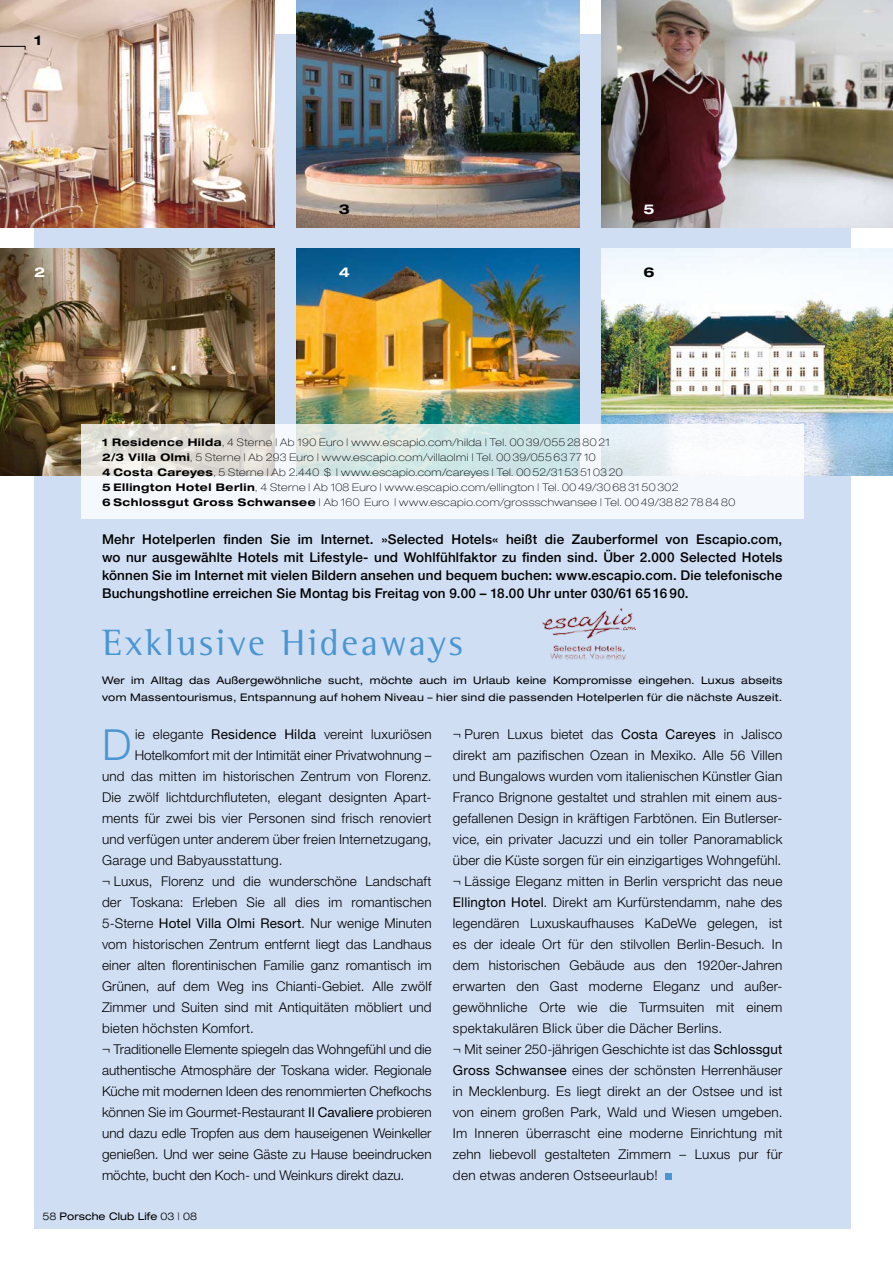
<style>
.page{position:relative;width:893px;height:1263px;background:#fff}
.page>*{position:absolute;margin:0;border:0;box-sizing:border-box;transform-origin:0 0}
.t1{font:300 42.9px "Helvetica Neue";color:#4a96d1}
.t2{font:37.5px "Rotis Semi Serif";letter-spacing:.07em;color:#4a96d1}
.t3{font:300 13.5px/21px "Helvetica Neue";letter-spacing:.015em;color:#000}
.t4{font:500 13.5px/18px "Helvetica Neue";letter-spacing:.01em;color:#000;text-align:justify}
.t5{font:700 expanded 13.5px "Helvetica Neue";color:#000}
.t6{font:700 expanded 13.5px "Helvetica Neue";color:#fff}
.t7{font:100 expanded 10.5px/15px "Helvetica Neue";letter-spacing:.045em;color:#000}
.t8{font:expanded 10.5px/16.5px "Helvetica Neue";letter-spacing:.025em;color:#000}
.t9{font:expanded 10.5px "Helvetica Neue";letter-spacing:.005em;color:#000}
.s1{font-weight:700}
.s2{font-weight:400}
.s3{font-weight:300}
</style>
<div class="page">
<div style="left:34px;top:34px;width:816px;height:1195px;background:#d0def3"></div>
<img style="left:0;top:0;width:275px;height:227px">
<img style="left:0;top:249px;width:275px;height:227px">
<img style="left:296px;top:249px;width:284px;height:175px">
<img style="left:601px;top:249px;width:292px;height:227px">
<svg style="left:81px;top:424px;width:723px;height:94px;fill:#f5f8fc"></svg>
<img style="left:543px;top:609px;width:93px;height:51px">
<div style="left:665px;top:1173px;width:6px;height:7px;background:#4a96d1"></div>
<img style="left:296px;top:0;width:284px;height:227px">
<img style="left:601px;top:0;width:292px;height:227px">
<svg style="left:0;top:46px;width:26px;height:4px"></svg>
<p class="t5" style="left:34px;top:31px;width:9px">1</p>
<p class="t5" style="left:339px;top:201px;width:13px">3</p>
<p class="t6" style="left:643px;top:201px;width:13px">5</p>
<p class="t6" style="left:34px;top:264px;width:13px">2</p>
<p class="t6" style="left:339px;top:264px;width:13px">4</p>
<p class="t5" style="left:643px;top:264px;width:13px">6</p>
<p class="t7" style="left:102px;top:435px;width:635px"><span class="s1">1 Residence Hilda</span>, 4 Sterne | Ab 190 Euro | www.escapio.com/hilda | Tel. 00 39/055 28 80 21<br><span class="s1">2/3 Villa Olmi</span>, 5 Sterne | Ab 293 Euro | www.escapio.com/villaolmi | Tel. 00 39/055 63 77 10<br><span class="s1">4 Costa Careyes</span>, 5 Sterne | Ab 2.440 $ | www.escapio.com/careyes | Tel. 00 52/31 53 51 03 20<br><span class="s1">5 Ellington Hotel Berlin</span>, 4 Sterne | Ab 108 Euro | www.escapio.com/ellington | Tel. 00 49/30 68 31 50 302<br><span class="s1">6 Schlossgut Gross Schwansee</span> | Ab 160 Euro | www.escapio.com/grossschwansee | Tel. 00 49/38 82 78 84 80</p>
<p class="t4" style="left:102px;top:530px;width:682px">Mehr Hotelperlen finden Sie im Internet. »Selected Hotels« heißt die Zauberformel von Escapio.com, wo nur ausgewählte Hotels mit Lifestyle- und Wohlfühlfaktor zu finden sind. Über 2.000 Selected Hotels können Sie im Internet mit vielen Bildern ansehen und bequem buchen: www.escapio.com. Die telefonische Buchungshotline erreichen Sie Montag bis Freitag von 9.00 – 18.00 Uhr unter 030/61 65 16 90.</p>
<h2 class="t2" style="left:102px;top:620px;width:362px">Exklusive Hideaways</h2>
<p class="t8" style="left:102px;top:672px;width:682px">Wer im Alltag das Außergewöhnliche sucht, möchte auch im Urlaub keine Kompromisse eingehen. Luxus abseits vom Massentourismus, Entspannung auf hohem Niveau – hier sind die passenden Hotelperlen für die nächste Auszeit.</p>
<h1 class="t1" style="left:102px;top:718px;width:31px">D</h1>
<p class="t3" style="left:135px;top:723px;width:298px">ie elegante <span class="s2">Residence Hilda</span> vereint luxuriösen</p>
<p class="t3" style="left:453px;top:723px;width:331px">¬ Puren Luxus bietet das <span class="s2">Costa Careyes</span> in Jalisco direkt am pazifischen Ozean in Mexiko. Alle 56 Villen und Bungalows wurden vom italienischen Künstler Gian Franco Brignone gestaltet und strahlen mit einem aus&shy;gefallenen Design in kräftigen Farbtönen. Ein Butlerser&shy;vice, ein privater Jacuzzi und ein toller Panoramablick über die Küste sorgen für ein einzigartiges Wohngefühl. ¬ Lässige Eleganz mitten in Berlin verspricht das neue <span class="s2">Ellington Hotel</span>. Direkt am Kurfürstendamm, nahe des legendären Luxuskaufhauses KaDeWe gelegen, ist es der ideale Ort für den stilvollen Berlin-Besuch. In dem historischen Gebäude aus den 1920er-Jahren erwarten den Gast moderne Eleganz und außer&shy;gewöhnliche Orte wie die Turmsuiten mit einem spektakulären Blick über die Dächer Berlins.<br>¬ Mit seiner 250-jährigen Geschichte ist das <span class="s2">Schlossgut Gross Schwansee</span> eines der schönsten Herrenhäuser in Mecklenburg. Es liegt direkt an der Ostsee und ist von einem großen Park, Wald und Wiesen umgeben.<br>Im Inneren überrascht eine moderne Einrichtung mit zehn liebevoll gestalteten Zimmern – Luxus pur für den etwas anderen Ostseeurlaub!</p>
<p class="t3" style="left:135px;top:744px;width:298px">Hotelkomfort mit der Intimität einer Privatwohnung –</p>
<p class="t3" style="left:102px;top:765px;width:331px">und das mitten im historischen Zentrum von Florenz.</p>
<p class="t3" style="left:102px;top:786px;width:331px">Die zwölf lichtdurchfluteten, elegant designten Apart-</p>
<p class="t3" style="left:102px;top:807px;width:331px">ments für zwei bis vier Personen sind frisch renoviert</p>
<p class="t3" style="left:102px;top:828px;width:331px">und verfügen unter anderem über freien Internetzugang,</p>
<p class="t3" style="left:102px;top:849px;width:182px">Garage und Babyausstattung.</p>
<p class="t3" style="left:102px;top:870px;width:331px">¬ Luxus, Florenz und die wunderschöne Landschaft</p>
<p class="t3" style="left:102px;top:891px;width:331px">der Toskana: Erleben Sie all dies im romantischen</p>
<p class="t3" style="left:102px;top:912px;width:331px">5-Sterne <span class="s2">Hotel Villa Olmi Resort</span>. Nur wenige Minuten</p>
<p class="t3" style="left:102px;top:933px;width:331px">vom historischen Zentrum entfernt liegt das Landhaus</p>
<p class="t3" style="left:102px;top:954px;width:331px">einer alten florentinischen Familie ganz romantisch im</p>
<p class="t3" style="left:102px;top:975px;width:331px">Grünen, auf dem Weg ins Chianti-Gebiet. Alle zwölf</p>
<p class="t3" style="left:102px;top:996px;width:331px">Zimmer und Suiten sind mit Antiquitäten möbliert und</p>
<p class="t3" style="left:102px;top:1017px;width:153px">bieten höchsten Komfort.</p>
<p class="t3" style="left:102px;top:1038px;width:331px">¬ Traditionelle Elemente spiegeln das Wohngefühl und die</p>
<p class="t3" style="left:102px;top:1059px;width:331px">authentische Atmosphäre der Toskana wider. Regionale</p>
<p class="t3" style="left:102px;top:1080px;width:331px">Küche mit modernen Ideen des renommierten Chefkochs</p>
<p class="t3" style="left:102px;top:1101px;width:331px">können Sie im Gourmet-Restaurant <span class="s2">Il Cavaliere</span> probieren</p>
<p class="t3" style="left:102px;top:1122px;width:331px">und dazu edle Tropfen aus dem hauseigenen Weinkeller</p>
<p class="t3" style="left:102px;top:1143px;width:331px">genießen. Und wer seine Gäste zu Hause beeindrucken</p>
<p class="t3" style="left:102px;top:1164px;width:304px">möchte, bucht den Koch- und Weinkurs direkt dazu.</p>
<p class="t9" style="left:43px;top:1210px;width:156px"><span class="s3">58</span> Porsche Club Life <span class="s3">03 | 08</span></p>
</div>
